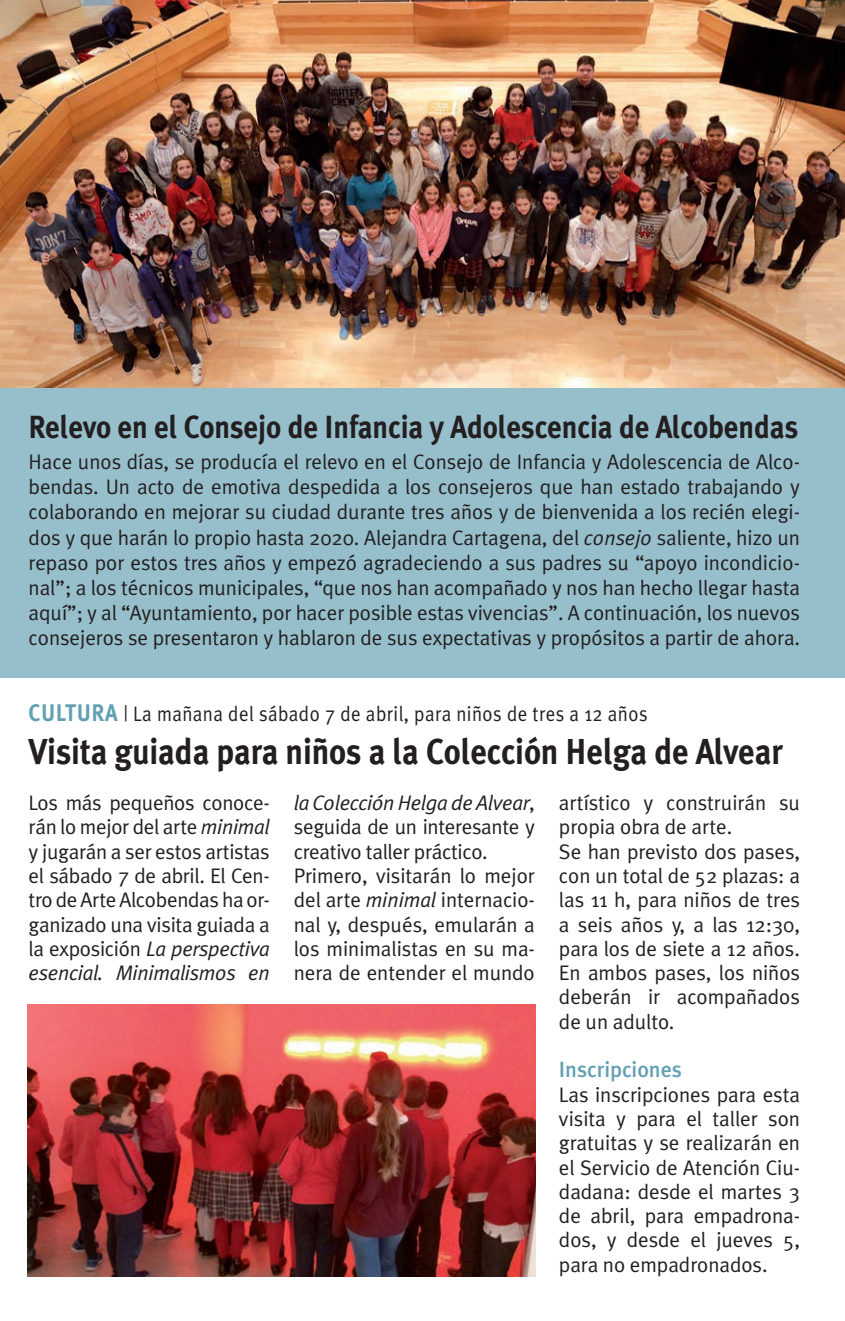
<style>
.page{position:relative;width:845px;height:1321px;background:#fff}
.page>*{position:absolute;margin:0;border:0;box-sizing:border-box;transform-origin:0 0}
.t1{font:700 36px "Meta Plus";letter-spacing:-.005em;color:#231f20;scale:.9 1}
.t2{font:700 32px "Meta Plus";letter-spacing:-.005em;color:#231f20;scale:.9 1}
.t3{font:500 22px "Meta Plus";letter-spacing:-.005em;color:#64a0b4}
.t4{font:21px/24.2px "Meta Plus Normal";letter-spacing:-.005em;color:#231f20;text-align:justify}
.t5{font:21px "Meta Plus Normal";letter-spacing:.025em;color:#231f20;scale:.9 1}
.s1{font-style:italic}
.s2{font-family:"Meta Plus";font-weight:700;font-size:24px;color:#64a0b4}
</style>
<div class="page">
<div style="left:0;top:0;width:845px;height:678px;background:#96bfcb"></div>
<img style="left:0;top:0;width:845px;height:388px">
<img style="left:27px;top:1004px;width:508px;height:272px">
<h2 class="t2" style="left:29px;top:408px;width:856px">Relevo en el Consejo de Infancia y Adolescencia de Alcobendas</h2>
<p class="t4" style="left:29px;top:449px;width:773px;line-height:25.2px">Hace unos días, se producía el relevo en el Consejo de Infancia y Adolescencia de Alco&shy;bendas. Un acto de emotiva despedida a los consejeros que han estado trabajando y colaborando en mejorar su ciudad durante tres años y de bienvenida a los recién elegi&shy;dos y que harán lo propio hasta 2020. Alejandra Cartagena, del <span class="s1">consejo</span> saliente, hizo un repaso por estos tres años y empezó agradeciendo a sus padres su “apoyo incondicio&shy;nal”; a los técnicos municipales, “que nos han acompañado y nos han hecho llegar hasta aquí”; y al “Ayuntamiento, por hacer posible estas vivencias”. A continuación, los nuevos consejeros se presentaron y hablaron de sus expectativas y propósitos a partir de ahora.</p>
<p class="t5" style="left:29px;top:701px;width:689px"><span class="s2">CULTURA</span> | La mañana del sábado 7 de abril, para niños de tres a 12 años</p>
<h1 class="t1" style="left:29px;top:731px;width:839px">Visita guiada para niños a la Colección Helga de Alvear</h1>
<p class="t4" style="left:29px;top:790px;width:243px">Los más pequeños conoce&shy;rán lo mejor del arte <span class="s1">minimal </span>y jugarán a ser estos artistas el sábado 7 de abril. El Cen&shy;tro de Arte Alcobendas ha or&shy;ganizado una visita guiada a la exposición <span class="s1">La perspectiva esencial. Minimalismos en</span></p>
<p class="t4" style="left:294px;top:790px;width:243px;text-align:left"><span class="s1">la Colección Helga de Alvear</span>, seguida de un interesante y creativo taller práctico.<br>Primero, visitarán lo mejor del arte <span class="s1">minimal</span> internacio&shy;nal y, después, emularán a los minimalistas en su ma&shy;nera de entender el mundo</p>
<p class="t4" style="left:559px;top:790px;width:243px;text-align:left">artístico y construirán su propia obra de arte.<br>Se han previsto dos pases, con un total de 52 plazas: a las 11 h, para niños de tres a seis años y, a las 12:30, para los de siete a 12 años.<br>En ambos pases, los niños deberán ir acompañados de un adulto.</p>
<p class="t3" style="left:559px;top:1056px;width:125px">Inscripciones</p>
<p class="t4" style="left:559px;top:1081px;width:243px">Las inscripciones para esta visita y para el taller son gratuitas y se realizarán en el Servicio de Atención Ciu&shy;dadana: desde el martes 3 de abril, para empadrona&shy;dos, y desde el jueves 5, para no empadronados.</p>
</div>
